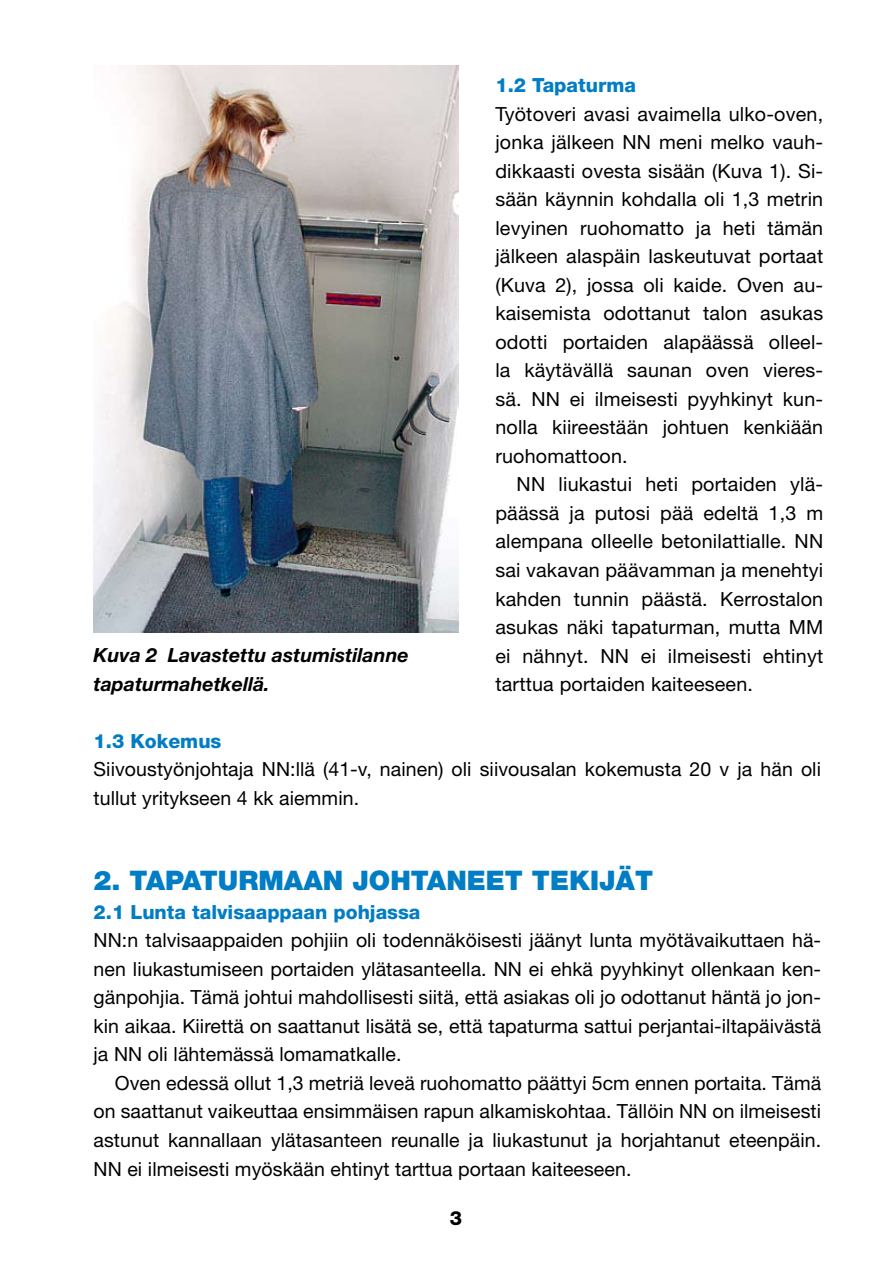
<style>
.page{position:relative;width:893px;height:1263px;background:#fff}
.page>*{position:absolute;margin:0;border:0;box-sizing:border-box;transform-origin:0 0}
.t1{font:900 27px "Helvetica Neue";color:#007dc4}
.t2{font:19.5px/28.5px "Helvetica Neue";letter-spacing:.005em;color:#000;text-align:justify}
.t3{font:800 19.5px "Helvetica Neue";color:#007dc4}
.t4{font:italic 700 19.5px/28.5px "Helvetica Neue";color:#000}
.t5{font:800 19.5px "Helvetica Neue";color:#000}
</style>
<div class="page">
<img style="left:94px;top:66px;width:364px;height:566px">
<p class="t4" style="left:94px;top:641px;width:317px">Kuva 2 Lavastettu astumistilanne tapaturmahetkellä.</p>
<p class="t3" style="left:495px;top:74px;width:142px">1.2 Tapaturma</p>
<p class="t2" style="left:495px;top:99px;width:329px">Työtoveri avasi avaimella ulko-oven, jonka jälkeen NN meni melko vauh&shy;dikkaasti ovesta sisään (Kuva 1). Si&shy;sään käynnin kohdalla oli 1,3 metrin levyinen ruohomatto ja heti tämän jälkeen alaspäin laskeutuvat portaat (Kuva 2), jossa oli kaide. Oven au&shy;kaisemista odottanut talon asukas odotti portaiden alapäässä olleel&shy;la käytävällä saunan oven vieres&shy;sä. NN ei ilmeisesti pyyhkinyt kun&shy;nolla kiireestään johtuen kenkiään ruohomattoon.</p>
<p class="t2" style="left:495px;top:470px;width:329px;text-indent:21px">NN liukastui heti portaiden ylä&shy;päässä ja putosi pää edeltä 1,3 m alempana olleelle betonilattialle. NN sai vakavan päävamman ja menehtyi kahden tunnin päästä. Kerrostalon asukas näki tapaturman, mutta MM ei nähnyt. NN ei ilmeisesti ehtinyt tarttua portaiden kaiteeseen.</p>
<p class="t3" style="left:94px;top:729px;width:129px">1.3 Kokemus</p>
<p class="t2" style="left:94px;top:755px;width:729px">Siivoustyönjohtaja NN:llä (41-v, nainen) oli siivousalan kokemusta 20 v ja hän oli tullut yritykseen 4 kk aiemmin.</p>
<h1 class="t1" style="left:94px;top:865px;width:561px">2. TAPATURMAAN JOHTANEET TEKIJÄT</h1>
<p class="t3" style="left:94px;top:900px;width:328px">2.1 Lunta talvisaappaan pohjassa</p>
<p class="t2" style="left:94px;top:926px;width:729px">NN:n talvisaappaiden pohjiin oli todennäköisesti jäänyt lunta myötävaikuttaen hä&shy;nen liukastumiseen portaiden ylätasanteella. NN ei ehkä pyyhkinyt ollenkaan ken&shy;gänpohjia. Tämä johtui mahdollisesti siitä, että asiakas oli jo odottanut häntä jo jon&shy;kin aikaa. Kiirettä on saattanut lisätä se, että tapaturma sattui perjantai-iltapäivästä ja NN oli lähtemässä lomamatkalle.</p>
<p class="t2" style="left:94px;top:1068px;width:729px;text-indent:21px">Oven edessä ollut 1,3 metriä leveä ruohomatto päättyi 5cm ennen portaita. Tämä on saattanut vaikeuttaa ensimmäisen rapun alkamiskohtaa. Tällöin NN on ilmeisesti astunut kannallaan ylätasanteen reunalle ja liukastunut ja horjahtanut eteenpäin.<br>NN ei ilmeisesti myöskään ehtinyt tarttua portaan kaiteeseen.</p>
<p class="t5" style="left:450px;top:1206px;width:14px">3</p>
</div>
